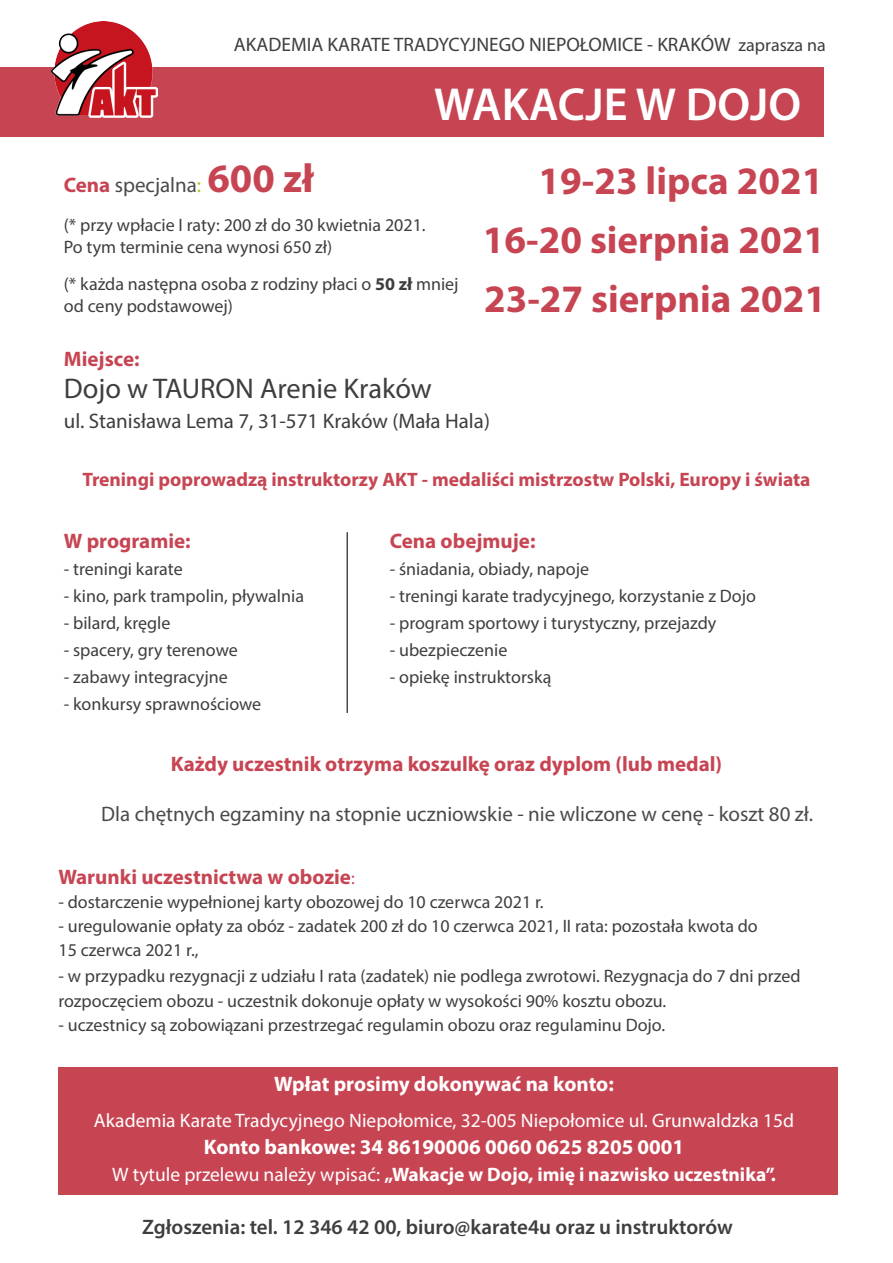
<style>
.page{position:relative;width:893px;height:1263px;background:#fff}
.page>*{position:absolute;margin:0;border:0;box-sizing:border-box;transform-origin:0 0}
.t1{font:600 46.5px "Myriad Pro";color:#fff}
.t2{font:700 39px "Myriad Pro";color:#c74553}
.t3{font:28.5px "Myriad Pro";color:#3e3e3f}
.t4{font:700 21px "Myriad Pro";color:#c74553}
.t5{font:21px "Myriad Pro";color:#494a4b}
.t6{font:700 21px "Myriad Pro";color:#fff}
.t7{font:600 21px "Myriad Pro";color:#3e3e3f}
.t8{font:21px "Myriad Pro";color:#3e3e3f}
.t9{font:700 19.5px "Myriad Pro";color:#c74553}
.t10{font:19.5px "Myriad Pro";color:#fff}
.t11{font:700 19.5px "Myriad Pro";color:#fff}
.t12{font:19.5px "Myriad Pro";color:#3e3e3f}
.t13{font:18px/24px "Myriad Pro";color:#3e3e3f}
.s1{font-size:18px}
.s2{font-weight:700;color:#c74553}
.s3{color:#97d416}
.s4{font-weight:700;font-size:40.5px;color:#c74553}
.s5{font-weight:700}
.s6{font-weight:400;font-size:18px}
.s7{font-weight:400}
</style>
<div class="page">
<div style="left:0;top:67px;width:824px;height:70px;background:#c74553"></div>
<div style="left:58px;top:1067px;width:780px;height:127px;background:#c74553"></div>
<hr style="left:346px;top:532px;width:2px;height:181px;background:#494a4b">
<img style="left:52px;top:22px;width:106px;height:96px">
<p class="t12" style="left:234px;top:33px;width:593px">AKADEMIA KARATE TRADYCYJNEGO NIEPOŁOMICE - KRAKÓW <span class="s1">zaprasza na</span></p>
<p class="t1" style="left:434px;top:75px;width:368px">WAKACJE W DOJO</p>
<p class="t5" style="left:64px;top:172px;width:251px"><span class="s2">Cena</span> specjalna<span class="s3">:</span> <span class="s4">600 zł</span></p>
<p class="t13" style="left:64px;top:213px;width:363px;line-height:22.5px">(* przy wpłacie I raty: 200 zł do 30 kwietnia 2021.<br>Po tym terminie cena wynosi 650 zł)</p>
<p class="t13" style="left:64px;top:271px;width:396px">(* każda następna osoba z rodziny płaci o <span class="s5">50 zł</span> mniej</p>
<p class="t13" style="left:64px;top:294px;width:171px">od ceny podstawowej)</p>
<p class="t4" style="left:64px;top:345px;width:77px">Miejsce:</p>
<p class="t2" style="left:539px;top:155px;width:286px">19-23 lipca 2021</p>
<p class="t2" style="left:483px;top:215px;width:343px">16-20 sierpnia 2021</p>
<p class="t2" style="left:484px;top:273px;width:343px">23-27 sierpnia 2021</p>
<p class="t3" style="left:64px;top:371px;width:370px">Dojo w TAURON Arenie Kraków</p>
<p class="t8" style="left:64px;top:408px;width:428px">ul. Stanisława Lema 7, 31-571 Kraków (Mała Hala)</p>
<p class="t9" style="left:82px;top:466px;width:730px">Treningi poprowadzą instruktorzy AKT - medaliści mistrzostw Polski, Europy i świata</p>
<p class="t4" style="left:64px;top:528px;width:128px">W programie:</p>
<p class="t13" style="left:64px;top:557px;width:120px">- treningi karate</p>
<p class="t13" style="left:64px;top:584px;width:242px">- kino, park trampolin, pływalnia</p>
<p class="t13" style="left:64px;top:611px;width:108px">- bilard, kręgle</p>
<p class="t13" style="left:64px;top:638px;width:176px">- spacery, gry terenowe</p>
<p class="t13" style="left:64px;top:665px;width:165px">- zabawy integracyjne</p>
<p class="t13" style="left:64px;top:692px;width:199px">- konkursy sprawnościowe</p>
<p class="t4" style="left:390px;top:527px;width:147px">Cena obejmuje:</p>
<p class="t13" style="left:390px;top:557px;width:201px">- śniadania, obiady, napoje</p>
<p class="t13" style="left:390px;top:584px;width:368px">- treningi karate tradycyjnego, korzystanie z Dojo</p>
<p class="t13" style="left:390px;top:611px;width:328px">- program sportowy i turystyczny, przejazdy</p>
<p class="t13" style="left:390px;top:638px;width:119px">- ubezpieczenie</p>
<p class="t13" style="left:390px;top:665px;width:163px">- opiekę instruktorską</p>
<p class="t4" style="left:171px;top:750px;width:553px">Każdy uczestnik otrzyma koszulkę oraz dyplom (lub medal)</p>
<p class="t5" style="left:101px;top:801px;width:713px">Dla chętnych egzaminy na stopnie uczniowskie - nie wliczone w cenę - koszt 80 zł.</p>
<p class="t4" style="left:58px;top:864px;width:298px">Warunki uczestnictwa w obozie<span class="s6">:</span></p>
<p class="t13" style="left:58px;top:890px;width:487px">- dostarczenie wypełnionej karty obozowej do 10 czerwca 2021 r.</p>
<p class="t13" style="left:58px;top:914px;width:701px">- uregulowanie opłaty za obóz - zadatek 200 zł do 10 czerwca 2021, II rata: pozostała kwota do<br>15 czerwca 2021 r.,</p>
<p class="t13" style="left:58px;top:963px;width:744px;line-height:25.5px">- w przypadku rezygnacji z udziału I rata (zadatek) nie podlega zwrotowi. Rezygnacja do 7 dni przed rozpoczęciem obozu - uczestnik dokonuje opłaty w wysokości 90% kosztu obozu.</p>
<p class="t13" style="left:58px;top:1013px;width:608px">- uczestnicy są zobowiązani przestrzegać regulamin obozu oraz regulaminu Dojo.</p>
<p class="t6" style="left:274px;top:1071px;width:341px">Wpłat prosimy dokonywać na konto:</p>
<p class="t10" style="left:94px;top:1109px;width:702px">Akademia Karate Tradycyjnego Niepołomice, 32-005 Niepołomice ul. Grunwaldzka 15d</p>
<p class="t6" style="left:204px;top:1134px;width:482px">Konto bankowe: 34 86190006 0060 0625 8205 0001</p>
<p class="t11" style="left:112px;top:1162px;width:665px"><span class="s7">W tytule przelewu należy wpisać:</span> „Wakacje w Dojo, imię i nazwisko uczestnika”.</p>
<p class="t7" style="left:142px;top:1213px;width:592px">Zgłoszenia: tel. 12 346 42 00, biuro@karate4u oraz u instruktorów</p>
</div>
